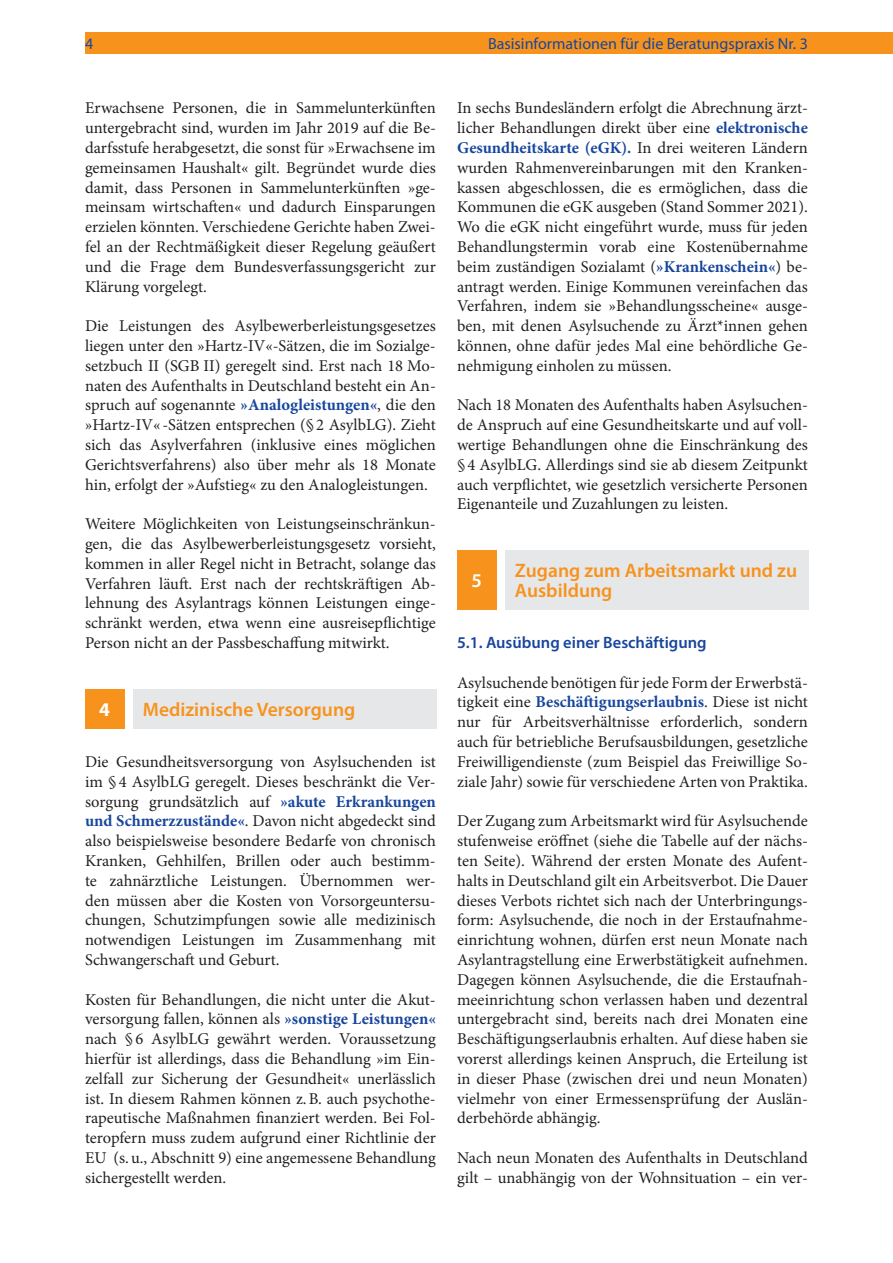
<style>
.page{position:relative;width:893px;height:1263px;background:#fff}
.page>*{position:absolute;margin:0;border:0;box-sizing:border-box;transform-origin:0 0}
.t1{font:600 19.5px/20px "Myriad Pro";color:#f7931d}
.t2{font:700 19.5px "Myriad Pro";color:#fff}
.t3{font:600 19.5px "Myriad Pro";color:#fff}
.t4{font:16.5px/19.8px "Minion Pro";color:#231f20;text-align:justify}
.t5{font:600 16.5px "Myriad Pro";color:#18469d}
.t6{font:16.05px "Myriad Pro";color:#18469d}
.s1{font-weight:700;color:#18469d}
.s2{font-family:"Adobe Garamond Pro"}
</style>
<div class="page">
<div style="left:85px;top:689px;width:39px;height:39px;background:#f7931d"></div>
<div style="left:134px;top:689px;width:303px;height:39px;background:#e6e7e9"></div>
<div style="left:457px;top:550px;width:39px;height:59px;background:#f7931d"></div>
<div style="left:506px;top:550px;width:303px;height:59px;background:#e6e7e9"></div>
<div style="left:783px;top:32px;width:110px;height:21px;background:#f7931d"></div>
<div style="left:85px;top:32px;width:723px;height:21px;background:#f7931d"></div>
<p class="t6" style="left:85px;top:37px;width:10px">4</p>
<p class="t6" style="left:488px;top:37px;width:321px">Basisinformationen für die Beratungspraxis nr. 3</p>
<p class="t4" style="left:85px;top:99px;width:352px">Erwachsene Personen, die in Sammelunterkünften untergebracht sind, wurden im Jahr 2019 auf die Be&shy;darfsstufe herabgesetzt, die sonst für »Erwachsene im gemeinsamen Haushalt« gilt. Begründet wurde dies damit, dass Personen in Sammelunterkünften »ge&shy;meinsam wirtschaften« und dadurch Einsparungen erzielen könnten. Verschiedene Gerichte haben Zwei&shy;fel an der Rechtmäßigkeit dieser Regelung geäußert und die Frage dem Bundesverfassungsgericht zur Klärung vorgelegt.</p>
<p class="t4" style="left:85px;top:317px;width:352px">Die Leistungen des Asylbewerberleistungsgesetzes liegen unter den »Hartz-IV«-Sätzen, die im Sozialge&shy;setzbuch II (SGB II) geregelt sind. Erst nach 18 Mo&shy;naten des Aufenthalts in Deutschland besteht ein An&shy;spruch auf sogenannte <span class="s1">»Analogleistungen«</span>, die den »Hartz-IV« -Sätzen entsprechen (<span class="s2">§</span> 2 AsylbLG). Zieht sich das Asylverfahren (inklusive eines möglichen Gerichtsverfahrens) also über mehr als 18 Monate hin, erfolgt der »Aufstieg« zu den Analogleistungen.</p>
<p class="t4" style="left:85px;top:515px;width:352px">Weitere Möglichkeiten von Leistungseinschränkun&shy;gen, die das Asylbewerberleistungsgesetz vorsieht, kommen in aller Regel nicht in Betracht, solange das Verfahren läuft. Erst nach der rechtskräftigen Ab&shy;lehnung des Asylantrags können Leistungen einge&shy;schränkt werden, etwa wenn eine ausreisepflichtige Person nicht an der Passbeschaffung mitwirkt.</p>
<p class="t2" style="left:99px;top:698px;width:12px">4</p>
<p class="t1" style="left:143px;top:701px;width:214px">Medizinische Versorgung</p>
<p class="t4" style="left:85px;top:752px;width:352px">Die Gesundheitsversorgung von Asylsuchenden ist im <span class="s2">§</span> 4 AsylbLG geregelt. Dieses beschränkt die Ver&shy;sorgung grundsätzlich auf <span class="s1">»akute Erkrankungen und Schmerzzustände«</span>. Davon nicht abgedeckt sind also beispielsweise besondere Bedarfe von chronisch Kranken, Gehhilfen, Brillen oder auch bestimm&shy;te zahnärztliche Leistungen. Übernommen wer&shy;den müssen aber die Kosten von Vorsorgeuntersu&shy;chungen, Schutzimpfungen sowie alle medizinisch notwendigen Leistungen im Zusammenhang mit Schwangerschaft und Geburt.</p>
<p class="t4" style="left:85px;top:990px;width:352px">Kosten für Behandlungen, die nicht unter die Akut&shy;versorgung fallen, können als <span class="s1">»sonstige Leistungen« </span>nach <span class="s2">§</span> 6 AsylbLG gewährt werden. Voraussetzung hierfür ist allerdings, dass die Behandlung »im Ein&shy;zelfall zur Sicherung der Gesundheit« unerlässlich ist. In diesem Rahmen können z. B. auch psychothe&shy;rapeutische Maßnahmen finanziert werden. Bei Fol&shy;teropfern muss zudem aufgrund einer Richtlinie der EU (s. u., Abschnitt 9) eine angemessene Behandlung sichergestellt werden.</p>
<p class="t4" style="left:457px;top:99px;width:352px">In sechs Bundesländern erfolgt die Abrechnung ärzt&shy;licher Behandlungen direkt über eine <span class="s1">elektronische Gesundheitskarte (eGK).</span> In drei weiteren Ländern wurden Rahmenvereinbarungen mit den Kranken&shy;kassen abgeschlossen, die es ermöglichen, dass die Kommunen die eGK ausgeben (Stand Sommer 2021).<br>Wo die eGK nicht eingeführt wurde, muss für jeden Behandlungstermin vorab eine Kostenübernahme beim zuständigen Sozialamt (<span class="s1">»Krankenschein«</span>) be&shy;antragt werden. Einige Kommunen vereinfachen das Verfahren, indem sie »Behandlungsscheine« ausge&shy;ben, mit denen Asylsuchende zu Ärzt*innen gehen können, ohne dafür jedes Mal eine behördliche Ge&shy;nehmigung einholen zu müssen.</p>
<p class="t4" style="left:457px;top:396px;width:352px">Nach 18 Monaten des Aufenthalts haben Asylsuchen&shy;de Anspruch auf eine Gesundheitskarte und auf voll&shy;wertige Behandlungen ohne die Einschränkung des <span class="s2">§</span> 4 AsylbLG. Allerdings sind sie ab diesem Zeitpunkt auch verpflichtet, wie gesetzlich versicherte Personen Eigenanteile und Zuzahlungen zu leisten.</p>
<p class="t3" style="left:471px;top:573px;width:12px">5</p>
<p class="t1" style="left:515px;top:562px;width:284px">Zugang zum Arbeitsmarkt und zu<br>Ausbildung</p>
<p class="t5" style="left:457px;top:636px;width:251px">5.1. Ausübung einer Beschäftigung</p>
<p class="t4" style="left:457px;top:673px;width:352px">Asylsuchende benötigen für jede Form der Erwerbstä&shy;tigkeit eine <span class="s1">Beschäftigungserlaubnis</span>. Diese ist nicht nur für Arbeitsverhältnisse erforderlich, sondern auch für betriebliche Berufsausbildungen, gesetzliche Freiwilligendienste (zum Beispiel das Freiwillige So&shy;ziale Jahr) sowie für verschiedene Arten von Praktika.</p>
<p class="t4" style="left:457px;top:812px;width:352px">Der Zugang zum Arbeitsmarkt wird für Asylsuchende stufenweise eröffnet (siehe die Tabelle auf der nächs&shy;ten Seite). Während der ersten Monate des Aufent&shy;halts in Deutschland gilt ein Arbeitsverbot. Die Dauer dieses Verbots richtet sich nach der Unterbringungs&shy;form: Asylsuchende, die noch in der Erstaufnahme&shy;einrichtung wohnen, dürfen erst neun Monate nach Asylantragstellung eine Erwerbstätigkeit aufnehmen.<br>Dagegen können Asylsuchende, die die Erstaufnah&shy;meeinrichtung schon verlassen haben und dezentral untergebracht sind, bereits nach drei Monaten eine Beschäftigungserlaubnis erhalten. Auf diese haben sie vorerst allerdings keinen Anspruch, die Erteilung ist in dieser Phase (zwischen drei und neun Monaten) vielmehr von einer Ermessensprüfung der Auslän&shy;derbehörde abhängig.</p>
<p class="t4" style="left:457px;top:1148px;width:352px">Nach neun Monaten des Aufenthalts in Deutschland gilt – unabhängig von der Wohnsituation – ein ver-</p>
</div>
